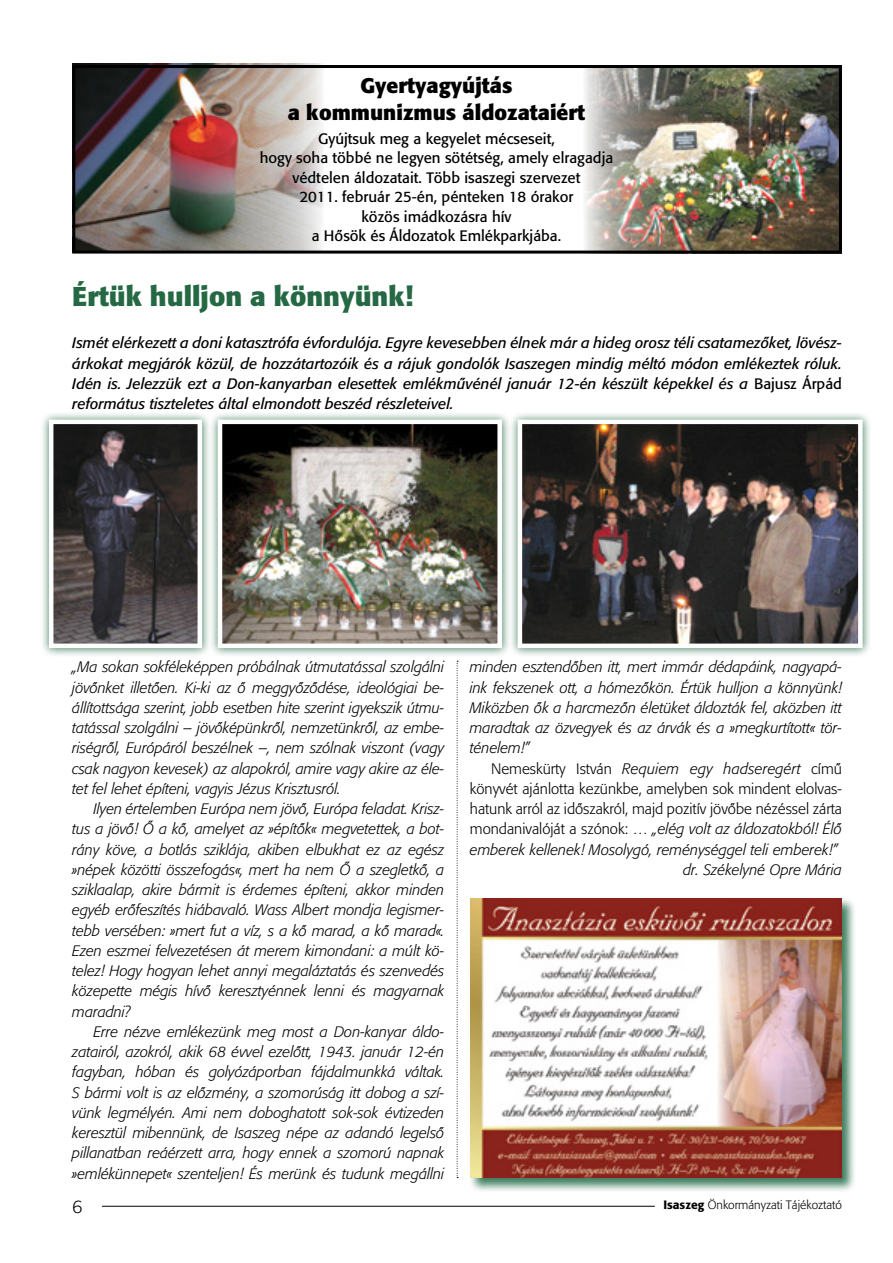
<style>
.page{position:relative;width:893px;height:1263px;background:#fff}
.page>*{position:absolute;margin:0;border:0;box-sizing:border-box;transform-origin:0 0}
.t1{font:27px "Formata Bold Hun";color:#246944}
.t2{font:21px/27px "Formata Bold Hun";color:#000;text-align:center}
.t3{font:18px "Formata Light Hun";color:#000}
.t4{font:15px/20.2px "Formata Light Italic Hun";letter-spacing:-.005em;color:#000;text-align:justify}
.t5{font:15px/20.2px "Formata Regular Italic Hun";color:#000;text-align:justify}
.t6{font:15px/19.5px "Formata Regular Hun";color:#000;text-align:center}
.t7{font:15px/20.2px "Formata Light Hun";color:#000}
.t8{font:12px "Formata Light Hun";color:#000}
.s1{font-family:"Formata Regular Hun"}
.s2{font-family:"Formata Light Hun"}
.s3{font-family:"Formata Medium Hun"}
</style>
<div class="page">
<hr style="left:102px;top:1206px;width:553px;height:1px;background:#000">
<svg style="left:457px;top:661px;width:1px;height:517px"></svg>
<div style="left:208px;top:410px;width:303px;height:247px;background:#00542c;opacity:.75"></div>
<img style="left:223px;top:425px;width:274px;height:218px">
<div style="left:218px;top:420px;width:284px;height:228px;border:4px solid #fff"></div>
<div style="left:39px;top:410px;width:172px;height:247px;background:#00542c;opacity:.75"></div>
<img style="left:54px;top:425px;width:143px;height:218px">
<div style="left:49px;top:420px;width:153px;height:228px;border:4px solid #fff"></div>
<div style="left:508px;top:410px;width:363px;height:247px;background:#00542c;opacity:.75"></div>
<img style="left:523px;top:425px;width:335px;height:218px">
<div style="left:518px;top:420px;width:345px;height:228px;border:4px solid #fff"></div>
<img style="left:72px;top:64px;width:251px;height:186px">
<img style="left:585px;top:69px;width:253px;height:181px">
<div style="left:72px;top:65px;width:770px;height:189px;border:3px solid #000"></div>
<div style="left:468px;top:896px;width:388px;height:296px;background:#00542c;opacity:.75"></div>
<img style="left:470px;top:899px;width:372px;height:279px">
<h2 class="t2" style="left:288px;top:72px;width:299px">Gyertyagyújtás<br>a kommunizmus áldozataiért</h2>
<p class="t6" style="left:260px;top:129px;width:355px">Gyújtsuk meg a kegyelet mécseseit,<br>hogy soha többé ne legyen sötétség, amely elragadja védtelen áldozatait. Több isaszegi szervezet<br>2011. február 25-én, pénteken 18 órakor<br>közös imádkozásra hív<br>a Hôsök és Áldozatok Emlékparkjába.</p>
<h1 class="t1" style="left:72px;top:280px;width:342px">Értük hulljon a könnyünk!</h1>
<p class="t5" style="left:72px;top:333px;width:771px">Ismét elérkezett a doni katasztrófa évfordulója. Egyre kevesebben élnek már a hideg orosz téli csatamezôket, lövész&shy;árkokat megjárók közül, de hozzátartozóik és a rájuk gondolók Isaszegen mindig méltó módon emlékeztek róluk.<br>Idén is. Jelezzük ezt a Don-kanyarban elesettek emlékmûvénél január 12-én készült képekkel és a <span class="s1">Bajusz Árpád </span>református tiszteletes által elmondott beszéd részleteivel.</p>
<p class="t4" style="left:72px;top:657px;width:374px">„Ma sokan sokféleképpen próbálnak útmutatással szolgálni jövônket illetôen. Ki-ki az ô meggyôzôdése, ideológiai be&shy;állítottsága szerint, jobb esetben hite szerint igyekszik útmu&shy;tatással szolgálni – jövôképünkrôl, nemzetünkrôl, az embe&shy;riségrôl, Európáról beszélnek –, nem szólnak viszont (vagy csak nagyon kevesek) az alapokról, amire vagy akire az éle&shy;tet fel lehet építeni, vagyis Jézus Krisztusról.</p>
<p class="t4" style="left:72px;top:799px;width:374px;text-indent:21px">Ilyen értelemben Európa nem jövô, Európa feladat. Krisz&shy;tus a jövô! Ô a kô, amelyet az »építôk« megvetettek, a bot&shy;rány köve, a botlás sziklája, akiben elbukhat ez az egész »népek közötti összefogás«, mert ha nem Ô a szegletkô, a sziklaalap, akire bármit is érdemes építeni, akkor minden egyéb erôfeszítés hiábavaló. Wass Albert mondja legismer&shy;tebb versében: »mert fut a víz, s a kô marad, a kô marad«.<br>Ezen eszmei felvezetésen át merem kimondani: a múlt kö&shy;telez! Hogy hogyan lehet annyi megaláztatás és szenvedés közepette mégis hívô keresztyénnek lenni és magyarnak maradni?</p>
<p class="t4" style="left:72px;top:1022px;width:374px;text-indent:21px">Erre nézve emlékezünk meg most a Don-kanyar áldo&shy;zatairól, azokról, akik 68 évvel ezelôtt, 1943. január 12-én fagyban, hóban és golyózáporban fájdalmunkká váltak.<br>S bármi volt is az elôzmény, a szomorúság itt dobog a szí&shy;vünk legmélyén. Ami nem doboghatott sok-sok évtizeden keresztül mibennünk, de Isaszeg népe az adandó legelsô pillanatban reáérzett arra, hogy ennek a szomorú napnak »emlékünnepet« szenteljen! És merünk és tudunk megállni</p>
<p class="t4" style="left:470px;top:657px;width:374px">minden esztendôben itt, mert immár dédapáink, nagyapá&shy;ink fekszenek ott, a hómezôkön. Értük hulljon a könnyünk!<br>Miközben ôk a harcmezôn életüket áldozták fel, aközben itt maradtak az özvegyek és az árvák és a »megkurtított« tör&shy;ténelem!”</p>
<p class="t4" style="left:491px;top:758px;width:352px"><span class="s2">Nemeskürty István</span> Requiem egy hadseregért <span class="s2">címû</span></p>
<p class="t7" style="left:470px;top:779px;width:374px">könyvét ajánlotta kezünkbe, amelyben sok mindent elolvas&shy;hatunk arról az idôszakról, majd pozitív jövôbe nézéssel zárta</p>
<p class="t4" style="left:470px;top:819px;width:374px;text-align:right"><span class="s2">mondanivalóját a szónok: …</span> „elég volt az áldozatokból! Élô emberek kellenek! Mosolygó, reménységgel teli emberek!” dr. Székelyné Opre Mária</p>
<p class="t3" style="left:72px;top:1196px;width:12px">6</p>
<p class="t8" style="left:663px;top:1197px;width:180px"><span class="s3">Isaszeg</span> Önkormányzati Tájékoztató</p>
</div>
